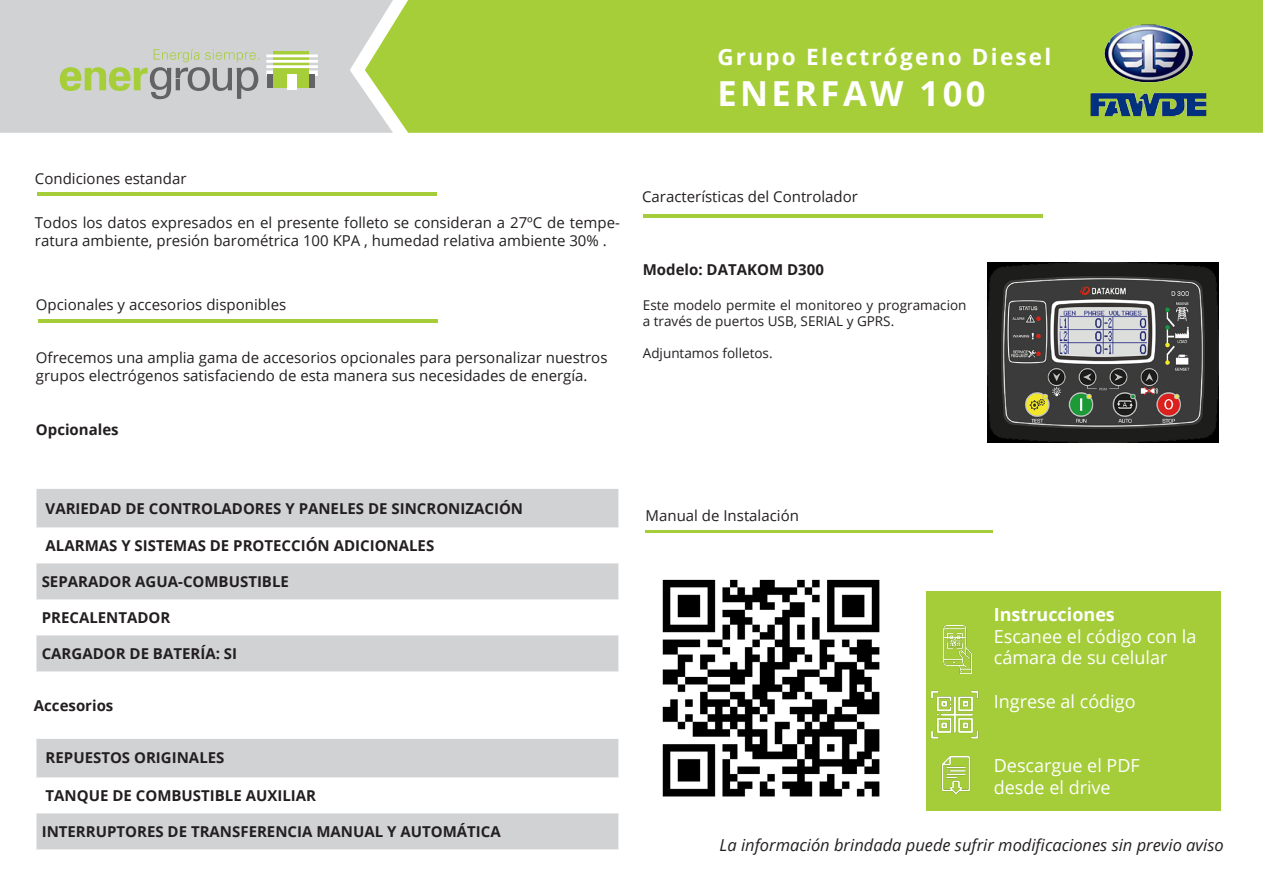
<style>
.page{position:relative;width:1263px;height:893px;background:#fff}
.page>*{position:absolute;margin:0;border:0;box-sizing:border-box;transform-origin:0 0}
.t1{font:700 34.5px "Open Sans";letter-spacing:.1em;color:#fff}
.t2{font:700 22.5px "Open Sans";letter-spacing:.1em;color:#fff}
.t3{font:18px/21.6px "Open Sans";color:#fff}
.t4{font:700 18px "Open Sans";color:#fff}
.t5{font:italic 16.5px "Open Sans";color:#231f20}
.t6{font:15px/18px "Open Sans";color:#231f20}
.t7{font:700 15px "Open Sans";color:#231f20}
.t8{font:13.5px/16.2px "Open Sans";color:#231f20}
</style>
<div class="page">
<div style="left:0;top:0;width:365px;height:133px;background:#d1d2d4"></div>
<div style="left:268px;top:57px;width:47px;height:31px;background:#d1d2d4"></div>
<div style="left:266px;top:70px;width:52px;height:6px;background:#fff"></div>
<div style="left:267px;top:74px;width:48px;height:14px;background:#636366"></div>
<svg style="left:274px;top:52px;width:35px;height:36px"></svg>
<div style="left:287px;top:75px;width:10px;height:15px;background:#fff"></div>
<hr style="left:266px;top:60px;width:52px;height:3px;background:#fff">
<hr style="left:266px;top:54px;width:52px;height:3px;background:#fff">
<hr style="left:266px;top:65px;width:52px;height:3px;background:#fff">
<svg style="left:60px;top:49px;width:199px;height:50px;background:#bdc3b0"></svg>
<div style="left:365px;top:0;width:898px;height:133px;background:#a6ce39"></div>
<img style="left:1084px;top:18px;width:132px;height:107px">
<hr style="left:37px;top:193px;width:400px;height:3px;background:#a5cd3a">
<hr style="left:38px;top:319px;width:400px;height:3px;background:#a5cd3a">
<svg style="left:36px;top:489px;width:583px;height:182px;fill:#d1d2d4"></svg>
<hr style="left:618px;top:489px;width:2px;height:38px;background:#fff">
<hr style="left:618px;top:563px;width:2px;height:36px;background:#fff">
<hr style="left:618px;top:635px;width:2px;height:36px;background:#fff">
<svg style="left:36px;top:739px;width:583px;height:110px;fill:#d1d2d4"></svg>
<hr style="left:618px;top:739px;width:2px;height:38px;background:#fff">
<hr style="left:618px;top:813px;width:2px;height:36px;background:#fff">
<hr style="left:643px;top:214px;width:400px;height:4px;background:#a5cd3a">
<img style="left:987px;top:263px;width:231px;height:180px">
<hr style="left:646px;top:530px;width:347px;height:2px;background:#a5cd3a">
<div style="left:926px;top:591px;width:294px;height:220px;background:#a5cd3a"></div>
<img style="left:943px;top:625px;width:29px;height:49px">
<img style="left:932px;top:690px;width:47px;height:48px">
<img style="left:941px;top:756px;width:30px;height:37px">
<img style="left:662px;top:579px;width:218px;height:218px">
<h2 class="t2" style="left:717px;top:41px;width:336px">Grupo Electrógeno Diesel</h2>
<h1 class="t1" style="left:717px;top:70px;width:270px">ENERFAW 100</h1>
<p class="t6" style="left:35px;top:169px;width:153px">Condiciones estandar</p>
<p class="t6" style="left:35px;top:213px;width:586px">Todos los datos expresados en el presente folleto se consideran a 27ºC de tempe&shy;ratura ambiente, presión barométrica 100 KPA , humedad relativa ambiente 30% .</p>
<p class="t6" style="left:36px;top:296px;width:252px">Opcionales y accesorios disponibles</p>
<p class="t6" style="left:36px;top:348px;width:573px">Ofrecemos una amplia gama de accesorios opcionales para personalizar nuestros grupos electrógenos satisfaciendo de esta manera sus necesidades de energía.</p>
<p class="t7" style="left:36px;top:418px;width:84px">Opcionales</p>
<p class="t6" style="left:642px;top:187px;width:217px">Características del Controlador</p>
<p class="t7" style="left:643px;top:259px;width:183px">Modelo: DATAKOM D300</p>
<p class="t8" style="left:643px;top:296px;width:325px">Este modelo permite el monitoreo y programacion a través de puertos USB, SERIAL y GPRS.</p>
<p class="t8" style="left:643px;top:345px;width:131px">Adjuntamos folletos.</p>
<p class="t7" style="left:46px;top:497px;width:479px">VARIEDAD DE CONTROLADORES Y PANELES DE SINCRONIZACIÓN</p>
<p class="t7" style="left:46px;top:535px;width:390px">ALARMAS Y SISTEMAS DE PROTECCIÓN ADICIONALES</p>
<p class="t7" style="left:42px;top:571px;width:249px">SEPARADOR AGUA-COMBUSTIBLE</p>
<p class="t7" style="left:42px;top:607px;width:130px">PRECALENTADOR</p>
<p class="t7" style="left:42px;top:643px;width:197px">CARGADOR DE BATERÍA: SI</p>
<p class="t7" style="left:34px;top:695px;width:81px">Accesorios</p>
<p class="t7" style="left:46px;top:747px;width:180px">REPUESTOS ORIGINALES</p>
<p class="t7" style="left:46px;top:785px;width:272px">TANQUE DE COMBUSTIBLE AUXILIAR</p>
<p class="t7" style="left:42px;top:821px;width:460px">INTERRUPTORES DE TRANSFERENCIA MANUAL Y AUTOMÁTICA</p>
<p class="t6" style="left:646px;top:506px;width:155px">Manual de Instalación</p>
<p class="t4" style="left:994px;top:602px;width:123px">Instrucciones</p>
<p class="t3" style="left:994px;top:625px;width:204px">Escanee el código con la cámara de su celular</p>
<p class="t3" style="left:994px;top:690px;width:143px">Ingrese al código</p>
<p class="t3" style="left:994px;top:754px;width:147px">Descargue el PDF</p>
<p class="t3" style="left:994px;top:776px;width:118px">desde el drive</p>
<p class="t5" style="left:719px;top:833px;width:506px">La información brindada puede sufrir modificaciones sin previo aviso</p>
</div>
